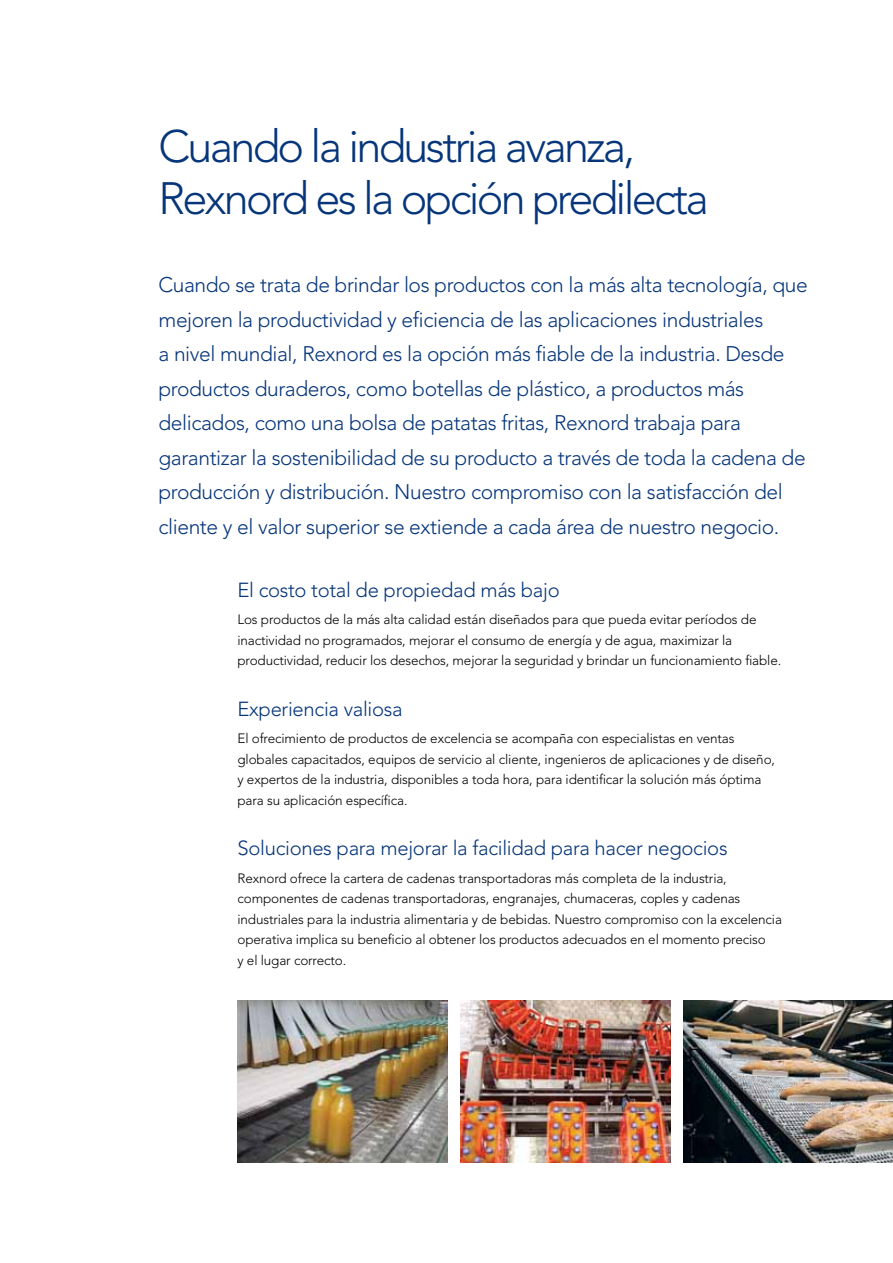
<style>
.page{position:relative;width:893px;height:1263px;background:#fff}
.page>*{position:absolute;margin:0;border:0;box-sizing:border-box;transform-origin:0 0}
.t1{font:300 45px/52.5px "Avenir LT Std";letter-spacing:-.06em;color:#06357a}
.t2{font:300 21px/34.5px "Avenir LT Std";letter-spacing:-.02em;color:#06357a}
.t3{font:300 20.25px "Avenir LT Std";letter-spacing:-.015em;color:#06357a}
.t4{font:300 13.5px/20.7px "Avenir LT Std";letter-spacing:-.01em;color:#000}
</style>
<div class="page">
<img style="left:460px;top:1000px;width:210px;height:162px">
<img style="left:237px;top:1000px;width:210px;height:162px">
<img style="left:683px;top:1000px;width:210px;height:162px">
<h1 class="t1" style="left:159px;top:120px;width:552px">Cuando la industria avanza,<br>Rexnord es la opción predilecta</h1>
<p class="t2" style="left:159px;top:268px;width:651px">Cuando se trata de brindar los productos con la más alta tecnología, que mejoren la productividad y eficiencia de las aplicaciones industriales<br>a nivel mundial, Rexnord es la opción más fiable de la industria. Desde productos duraderos, como botellas de plástico, a productos más delicados, como una bolsa de patatas fritas, Rexnord trabaja para garantizar la sostenibilidad de su producto a través de toda la cadena de producción y distribución. Nuestro compromiso con la satisfacción del cliente y el valor superior se extiende a cada área de nuestro negocio.</p>
<h3 class="t3" style="left:237px;top:578px;width:324px">El costo total de propiedad más bajo</h3>
<p class="t4" style="left:237px;top:609px;width:545px">Los productos de la más alta calidad están diseñados para que pueda evitar períodos de inactividad no programados, mejorar el consumo de energía y de agua, maximizar la productividad, reducir los desechos, mejorar la seguridad y brindar un funcionamiento fiable.</p>
<h3 class="t3" style="left:237px;top:697px;width:167px">Experiencia valiosa</h3>
<p class="t4" style="left:237px;top:728px;width:539px">El ofrecimiento de productos de excelencia se acompaña con especialistas en ventas globales capacitados, equipos de servicio al cliente, ingenieros de aplicaciones y de diseño, y expertos de la industria, disponibles a toda hora, para identificar la solución más óptima para su aplicación específica.</p>
<h3 class="t3" style="left:237px;top:836px;width:492px">Soluciones para mejorar la facilidad para hacer negocios</h3>
<p class="t4" style="left:237px;top:868px;width:546px">Rexnord ofrece la cartera de cadenas transportadoras más completa de la industria, componentes de cadenas transportadoras, engranajes, chumaceras, coples y cadenas industriales para la industria alimentaria y de bebidas. Nuestro compromiso con la excelencia operativa implica su beneficio al obtener los productos adecuados en el momento preciso<br>y el lugar correcto.</p>
</div>
